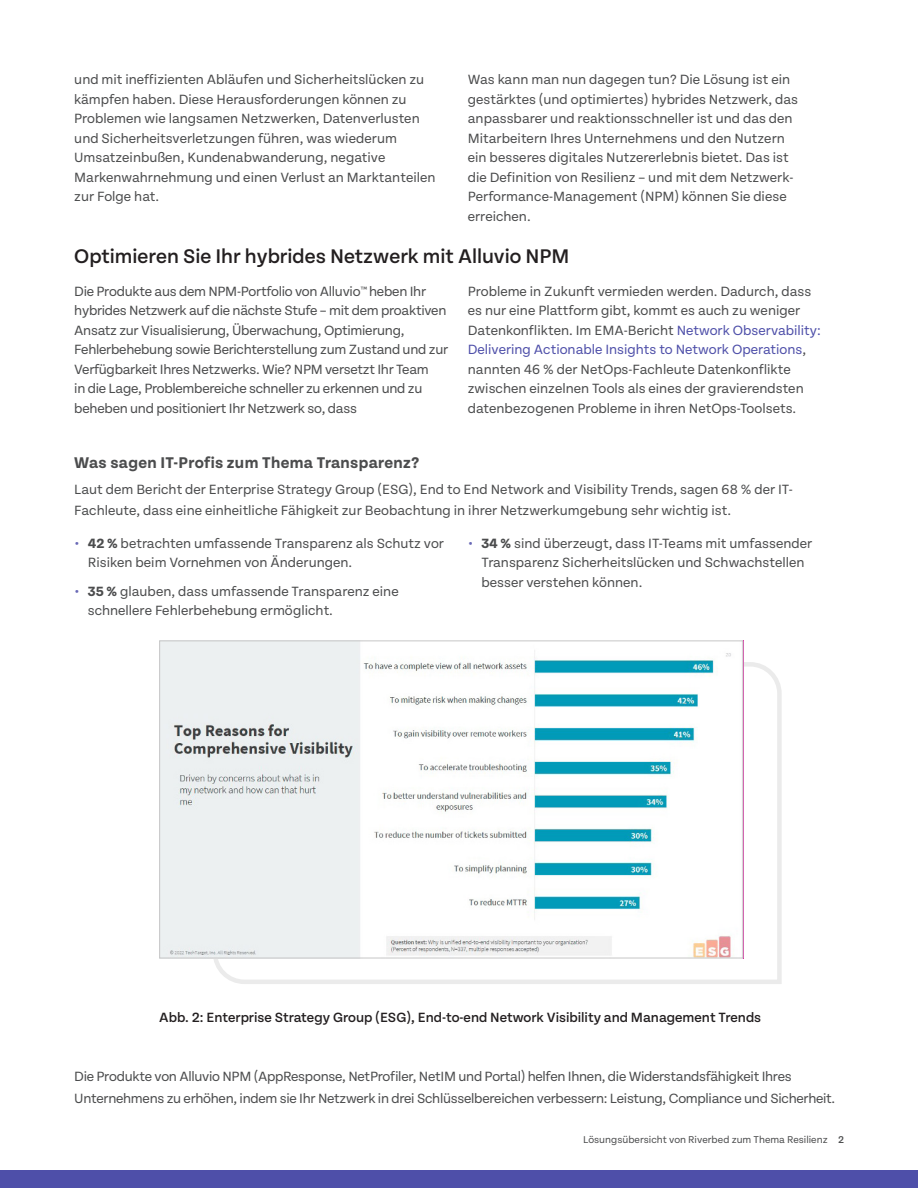
<style>
.page{position:relative;width:918px;height:1188px;background:#fff}
.page>*{position:absolute;margin:0;border:0;box-sizing:border-box;transform-origin:0 0}
.H2_Span_Columns{font:500 21px "Tenon";color:#231f20}
.H3_Span{font:700 16.5px "Tenon";letter-spacing:.02em;color:#4b4c4d}
.Body{font:14.25px/19.5px "Tenon";color:#4b4c4d}
.Body-2{font:14.25px/19.5px "Tenon";letter-spacing:-.02em;color:#4b4c4d}
.Body_span{font:14.25px/22.5px "Tenon";letter-spacing:-.02em;color:#4b4c4d}
.Body_span-2{font:14.25px/21px "Tenon";color:#4b4c4d}
.Body_Highlight{font:500 14.25px "Tenon";color:#231f20}
.t1{font:10.5px "Tenon";color:#4b4c4d}
.s1{color:#4e4fa9}
.s2{font-weight:700;color:#6969b6}
.s3{font-weight:700}
.s4{font-weight:500}
</style>
<div class="page">
<div style="left:0;top:1170px;width:918px;height:18px;background:#4e4fa9"></div>
<svg style="left:210px;top:660px;width:572px;height:324px"></svg>
<img style="left:161px;top:642px;width:580px;height:314px">
<p class="Body" style="left:74px;top:70px;width:363px">und mit ineffizienten Abläufen und Sicherheitslücken zu kämpfen haben. Diese Herausforderungen können zu Problemen wie langsamen Netzwerken, Datenverlusten und Sicherheitsverletzungen führen, was wiederum Umsatzeinbußen, Kundenabwanderung, negative Markenwahrnehmung und einen Verlust an Marktanteilen zur Folge hat.</p>
<p class="Body" style="left:468px;top:70px;width:332px">Was kann man nun dagegen tun? Die Lösung ist ein gestärktes (und optimiertes) hybrides Netzwerk, das anpassbarer und reaktionsschneller ist und das den Mitarbeitern Ihres Unternehmens und den Nutzern ein besseres digitales Nutzererlebnis bietet. Das ist die Definition von Resilienz – und mit dem Netzwerk-Performance-Management (NPM) können Sie diese erreichen.</p>
<p class="H2_Span_Columns" style="left:74px;top:245px;width:497px">Optimieren Sie Ihr hybrides Netzwerk mit Alluvio NPM</p>
<p class="Body-2" style="left:74px;top:282px;width:376px">Die Produkte aus dem NPM-Portfolio von Alluvio™ heben Ihr hybrides Netzwerk auf die nächste Stufe – mit dem proaktiven Ansatz zur Visualisierung, Überwachung, Optimierung, Fehlerbehebung sowie Berichterstellung zum Zustand und zur Verfügbarkeit Ihres Netzwerks. Wie? NPM versetzt Ihr Team<br>in die Lage, Problembereiche schneller zu erkennen und zu beheben und positioniert Ihr Netzwerk so, dass</p>
<p class="Body" style="left:468px;top:282px;width:354px">Probleme in Zukunft vermieden werden. Dadurch, dass es nur eine Plattform gibt, kommt es auch zu weniger Datenkonflikten. Im EMA-Bericht <span class="s1">Network Observability:<br>Delivering Actionable Insights to Network Operations</span>, nannten 46 % der NetOps-Fachleute Datenkonflikte zwischen einzelnen Tools als eines der gravierendsten datenbezogenen Probleme in ihren NetOps-Toolsets.</p>
<p class="H3_Span" style="left:74px;top:454px;width:347px">Was sagen IT-Profis zum Thema Transparenz?</p>
<p class="Body_span-2" style="left:74px;top:479px;width:720px">Laut dem Bericht der Enterprise Strategy Group (ESG), End to End Network and Visibility Trends, sagen 68 % der IT-<br>Fachleute, dass eine einheitliche Fähigkeit zur Beobachtung in ihrer Netzwerkumgebung sehr wichtig ist.</p>
<p class="Body" style="left:88px;top:534px;width:358px;text-indent:-14px"><span class="s2">•</span> <span class="s3">42 %</span> betrachten umfassende Transparenz als Schutz vor<br>Risiken beim Vornehmen von Änderungen.</p>
<p class="Body" style="left:88px;top:582px;width:312px;text-indent:-14px"><span class="s2">•</span> <span class="s3">35 %</span> glauben, dass umfassende Transparenz eine schnellere Fehlerbehebung ermöglicht.</p>
<p class="Body" style="left:481px;top:534px;width:332px;text-indent:-14px"><span class="s2">•</span> <span class="s3">34 %</span> sind überzeugt, dass IT-Teams mit umfassender<br>Transparenz Sicherheitslücken und Schwachstellen besser verstehen können.</p>
<p class="Body_Highlight" style="left:159px;top:1010px;width:603px">Abb. 2: Enterprise Strategy Group (ESG), End-to-end Network Visibility and Management Trends</p>
<p class="Body_span" style="left:74px;top:1065px;width:763px">Die Produkte von Alluvio NPM (AppResponse, NetProfiler, NetIM und Portal) helfen Ihnen, die Widerstandsfähigkeit Ihres<br>Unternehmens zu erhöhen, indem sie Ihr Netzwerk in drei Schlüsselbereichen verbessern: Leistung, Compliance und Sicherheit.</p>
<p class="t1" style="left:583px;top:1134px;width:263px">Lösungsübersicht von Riverbed zum Thema Resilienz <span class="s4">2</span></p>
</div>
